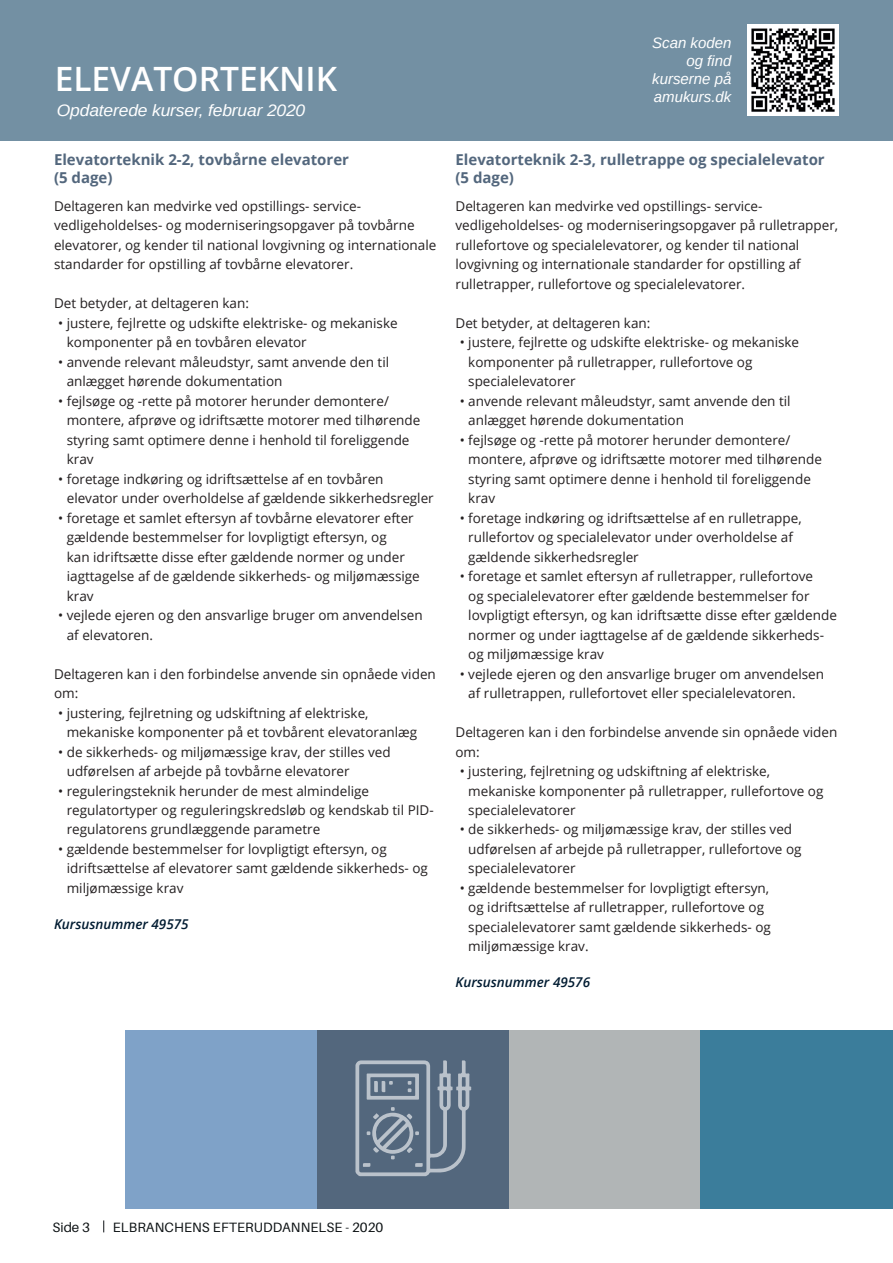
<style>
.page{position:relative;width:893px;height:1263px;background:#fff}
.page>*{position:absolute;margin:0;border:0;box-sizing:border-box;transform-origin:0 0}
.t1{font:600 33.6px "Open Sans";color:#fff}
.t2{font:italic 16.5px "Liberation Sans";letter-spacing:-.01em;color:#fff;scale:1.06 1}
.t3{font:700 15px/18px "Open Sans";color:#53677d}
.t4{font:italic 15px/18px "Liberation Sans";color:#fff;text-align:right}
.t5{font:13.5px/19.5px "Open Sans";color:#231f20}
.t6{font:13.5px "Aileron";letter-spacing:.01em;color:#0d1214}
.t7{font:italic 600 13.5px "Open Sans";color:#001b31}
</style>
<div class="page">
<div style="left:0;top:0;width:893px;height:140px;background:#7390a3"></div>
<img style="left:747px;top:24px;width:92px;height:92px">
<div style="left:700px;top:1030px;width:193px;height:179px;background:#3b7d9b"></div>
<div style="left:508px;top:1030px;width:192px;height:179px;background:#b1b5b6"></div>
<div style="left:317px;top:1030px;width:191px;height:179px;background:#53677d"></div>
<div style="left:126px;top:1030px;width:191px;height:179px;background:#7fa2c8"></div>
<svg style="left:355px;top:1060px;width:116px;height:116px"></svg>
<svg style="left:103px;top:1220px;width:1px;height:12px"></svg>
<h1 class="t1" style="left:55px;top:56px;width:284px">ELEVATORTEKNIK</h1>
<p class="t2" style="left:57px;top:99px;width:236px">Opdaterede kurser, februar 2020</p>
<h1 class="t1" style="left:55px;top:74px;width:365px">AUTOMATISKE ANLÆG</h1>
<p class="t3" style="left:54px;top:150px;width:297px">Elevatorteknik 2-2, tovbårne elevatorer (5 dage)</p>
<p class="t5" style="left:54px;top:196px;width:384px">Deltageren kan medvirke ved opstillings- service&shy;vedligeholdelses- og moderniseringsopgaver på tovbårne elevatorer, og kender til national lovgivning og internationale standarder for opstilling af tovbårne elevatorer.</p>
<p class="t5" style="left:54px;top:293px;width:196px">Det betyder, at deltageren kan:</p>
<p class="t5" style="left:67px;top:313px;width:332px;text-indent:-9px">• justere, fejlrette og udskifte elektriske- og mekaniske komponenter på en tovbåren elevator</p>
<p class="t5" style="left:67px;top:352px;width:324px;text-indent:-9px">• anvende relevant måleudstyr, samt anvende den til anlægget hørende dokumentation</p>
<p class="t5" style="left:67px;top:391px;width:355px;text-indent:-9px">• fejlsøge og -rette på motorer herunder demontere/ montere, afprøve og idriftsætte motorer med tilhørende styring samt optimere denne i henhold til foreliggende krav</p>
<p class="t5" style="left:67px;top:468px;width:369px;text-indent:-9px">• foretage indkøring og idriftsættelse af en tovbåren elevator under overholdelse af gældende sikkerhedsregler</p>
<p class="t5" style="left:67px;top:507px;width:355px;text-indent:-9px">• foretage et samlet eftersyn af tovbårne elevatorer efter gældende bestemmelser for lovpligtigt eftersyn, og<br>kan idriftsætte disse efter gældende normer og under iagttagelse af de gældende sikkerheds- og miljømæssige krav</p>
<p class="t5" style="left:67px;top:605px;width:357px;text-indent:-9px">• vejlede ejeren og den ansvarlige bruger om anvendelsen af elevatoren.</p>
<p class="t5" style="left:54px;top:663px;width:383px">Deltageren kan i den forbindelse anvende sin opnåede viden om:</p>
<p class="t5" style="left:67px;top:702px;width:352px;text-indent:-9px">• justering, fejlretning og udskiftning af elektriske, mekaniske komponenter på et tovbårent elevatoranlæg</p>
<p class="t5" style="left:67px;top:741px;width:325px;text-indent:-9px">• de sikkerheds- og miljømæssige krav, der stilles ved udførelsen af arbejde på tovbårne elevatorer</p>
<p class="t5" style="left:67px;top:780px;width:368px;text-indent:-9px">• reguleringsteknik herunder de mest almindelige regulatortyper og reguleringskredsløb og kendskab til PID&shy;regulatorens grundlæggende parametre</p>
<p class="t5" style="left:67px;top:839px;width:363px;text-indent:-9px">• gældende bestemmelser for lovpligtigt eftersyn, og idriftsættelse af elevatorer samt gældende sikkerheds- og miljømæssige krav</p>
<p class="t7" style="left:54px;top:914px;width:136px">Kursusnummer 49575</p>
<p class="t4" style="left:652px;top:34px;width:81px">Scan koden og find kurserne på amukurs.dk</p>
<p class="t3" style="left:455px;top:150px;width:371px">Elevatorteknik 2-3, rulletrappe og specialelevator (5 dage)</p>
<p class="t5" style="left:455px;top:196px;width:384px">Deltageren kan medvirke ved opstillings- service&shy;vedligeholdelses- og moderniseringsopgaver på rulletrapper, rullefortove og specialelevatorer, og kender til national lovgivning og internationale standarder for opstilling af rulletrapper, rullefortove og specialelevatorer.</p>
<p class="t5" style="left:455px;top:313px;width:196px">Det betyder, at deltageren kan:</p>
<p class="t5" style="left:468px;top:332px;width:332px;text-indent:-9px">• justere, fejlrette og udskifte elektriske- og mekaniske komponenter på rulletrapper, rullefortove og specialelevatorer</p>
<p class="t5" style="left:468px;top:391px;width:324px;text-indent:-9px">• anvende relevant måleudstyr, samt anvende den til anlægget hørende dokumentation</p>
<p class="t5" style="left:468px;top:429px;width:355px;text-indent:-9px">• fejlsøge og -rette på motorer herunder demontere/ montere, afprøve og idriftsætte motorer med tilhørende styring samt optimere denne i henhold til foreliggende krav</p>
<p class="t5" style="left:468px;top:507px;width:335px;text-indent:-9px">• foretage indkøring og idriftsættelse af en rulletrappe, rullefortov og specialelevator under overholdelse af gældende sikkerhedsregler</p>
<p class="t5" style="left:468px;top:566px;width:370px;text-indent:-9px">• foretage et samlet eftersyn af rulletrapper, rullefortove<br>og specialelevatorer efter gældende bestemmelser for lovpligtigt eftersyn, og kan idriftsætte disse efter gældende normer og under iagttagelse af de gældende sikkerheds&shy;og miljømæssige krav</p>
<p class="t5" style="left:468px;top:663px;width:357px;text-indent:-9px">• vejlede ejeren og den ansvarlige bruger om anvendelsen af rulletrappen, rullefortovet eller specialelevatoren.</p>
<p class="t5" style="left:455px;top:722px;width:383px">Deltageren kan i den forbindelse anvende sin opnåede viden om:</p>
<p class="t5" style="left:468px;top:761px;width:357px;text-indent:-9px">• justering, fejlretning og udskiftning af elektriske, mekaniske komponenter på rulletrapper, rullefortove og specialelevatorer</p>
<p class="t5" style="left:468px;top:819px;width:335px;text-indent:-9px">• de sikkerheds- og miljømæssige krav, der stilles ved udførelsen af arbejde på rulletrapper, rullefortove og specialelevatorer</p>
<p class="t5" style="left:468px;top:878px;width:304px;text-indent:-9px">• gældende bestemmelser for lovpligtigt eftersyn, og idriftsættelse af rulletrapper, rullefortove og specialelevatorer samt gældende sikkerheds- og miljømæssige krav.</p>
<p class="t7" style="left:455px;top:973px;width:136px">Kursusnummer 49576</p>
<p class="t6" style="left:53px;top:1219px;width:39px">Side 3</p>
<p class="t6" style="left:113px;top:1219px;width:272px">ELBRANCHENS EFTERUDDANNELSE - 2020</p>
</div>
